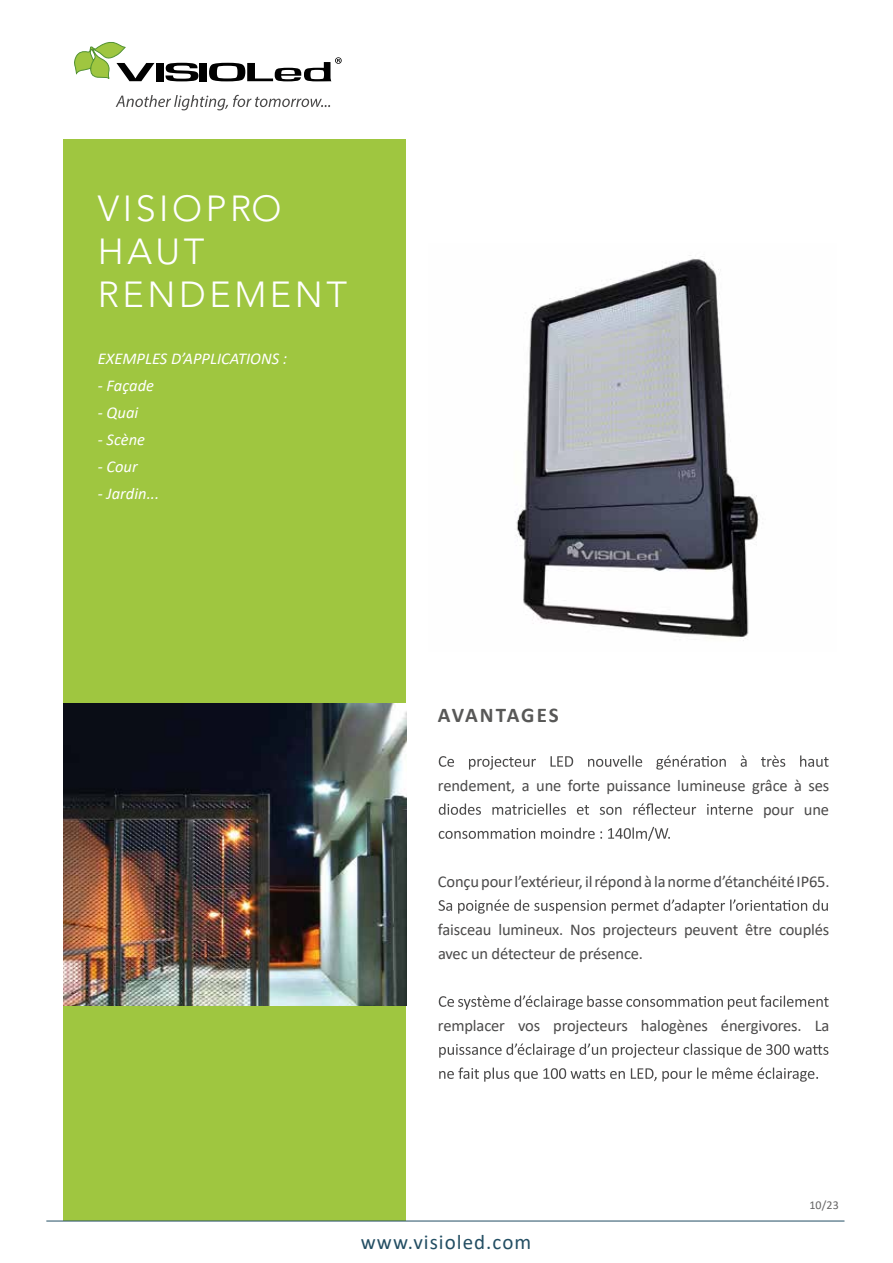
<style>
.page{position:relative;width:893px;height:1263px;background:#fff}
.page>*{position:absolute;margin:0;border:0;box-sizing:border-box;transform-origin:0 0}
.t1{font:300 36px/43.2px "Avenir LT Std";letter-spacing:.1em;color:#fff}
.t2{font:21px "Calibri";letter-spacing:.05em;color:#234e63}
.t3{font:700 21px "Calibri";letter-spacing:.09em;color:#585857}
.t4{font:16.5px/24px "Calibri";letter-spacing:-.01em;color:#4b4a4a;text-align:right}
.t5{font:italic 16.5px "Calibri";color:#fff}
.t6{font:12px "Calibri";color:#656464}
</style>
<div class="page">
<div style="left:64px;top:139px;width:342px;height:1081px;background:#9fc640"></div>
<hr style="left:46px;top:1221px;width:798px;height:1px;background:#234e63">
<svg style="left:439px;top:755px;width:390px;height:15px"></svg>
<svg style="left:439px;top:803px;width:314px;height:12px"></svg>
<svg style="left:439px;top:827px;width:231px;height:14px"></svg>
<svg style="left:439px;top:899px;width:389px;height:15px"></svg>
<svg style="left:439px;top:995px;width:390px;height:15px"></svg>
<svg style="left:439px;top:1043px;width:389px;height:15px"></svg>
<svg style="left:439px;top:1067px;width:379px;height:15px"></svg>
<img style="left:64px;top:704px;width:342px;height:301px">
<div style="left:156px;top:63px;width:8px;height:18px;background:#010101"></div>
<svg style="left:166px;top:63px;width:32px;height:18px"></svg>
<div style="left:200px;top:63px;width:7px;height:18px;background:#010101"></div>
<svg style="left:74px;top:42px;width:80px;height:40px"></svg>
<svg style="left:209px;top:57px;width:133px;height:24px"></svg>
<svg style="left:116px;top:95px;width:214px;height:15px"></svg>
<img style="left:516px;top:255px;width:243px;height:386px">
<h1 class="t1" style="left:98px;top:187px;width:251px">VISIOPRO<br>HAUT<br>RENDEMENT</h1>
<p class="t5" style="left:98px;top:347px;width:191px">EXEMPLES D’APPLICATIONS :</p>
<p class="t5" style="left:98px;top:374px;width:58px">- Façade</p>
<p class="t5" style="left:98px;top:401px;width:42px">- Quai</p>
<p class="t5" style="left:98px;top:428px;width:49px">- Scène</p>
<p class="t5" style="left:98px;top:455px;width:41px">- Cour</p>
<p class="t5" style="left:98px;top:482px;width:63px">- Jardin...</p>
<p class="t3" style="left:438px;top:700px;width:122px">AVANTAGES</p>
<p class="t4" style="left:438px;top:773px;width:393px">rendement, a une forte puissance lumineuse grâce à ses pour une</p>
<p class="t4" style="left:438px;top:869px;width:393px">Conçupourl’extérieur,ilrépondà lanormed’étanchéitéIP65.</p>
<p class="t4" style="left:438px;top:917px;width:393px;text-align:left">faisceau lumineux. Nos projecteurs peuvent être couplés avec un détecteur de présence.</p>
<p class="t4" style="left:438px;top:1013px;width:393px">remplacer vos projecteurs halogènes énergivores. La</p>
<p class="t2" style="left:361px;top:1227px;width:172px">www.visioled.com</p>
<p class="t6" style="left:809px;top:1196px;width:31px">10/23</p>
</div>
